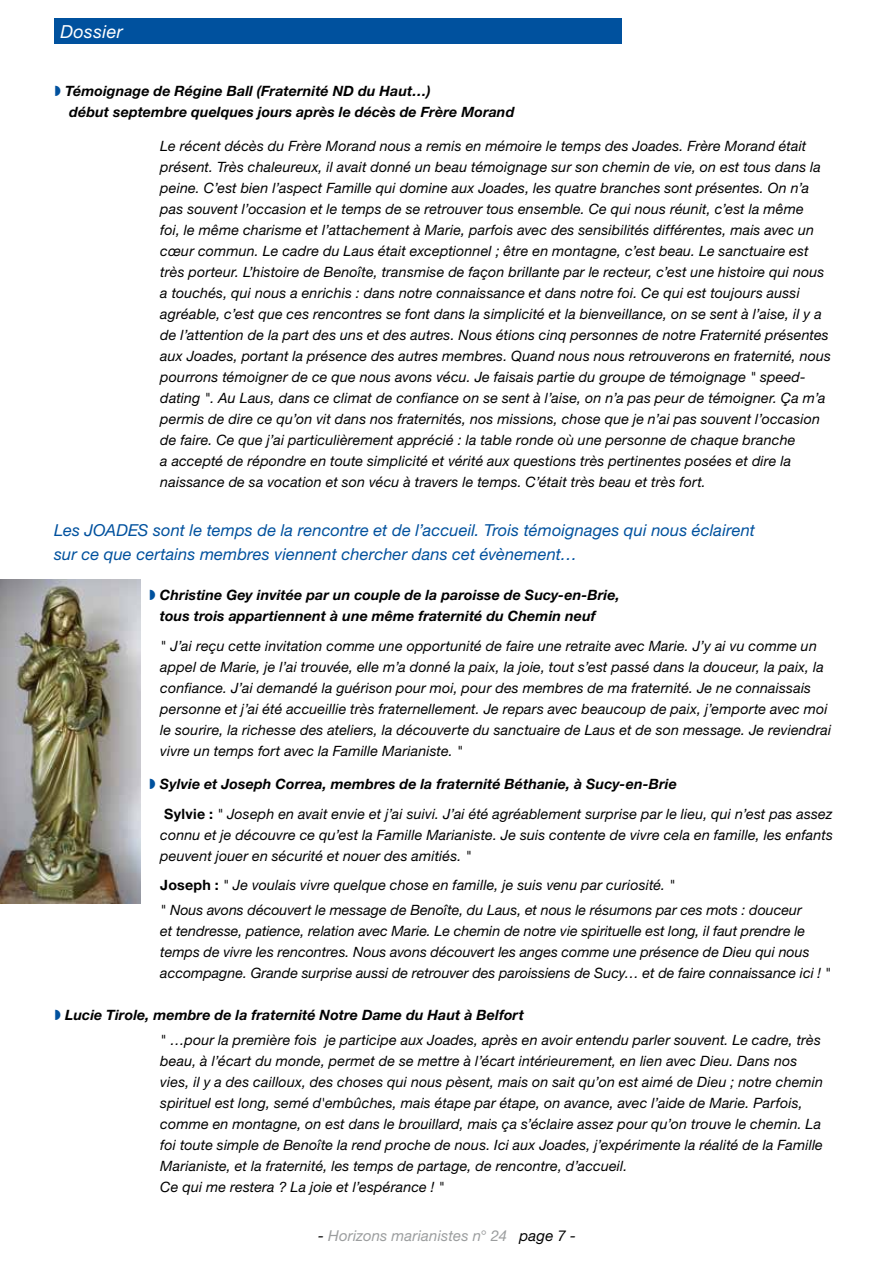
<style>
.page{position:relative;width:893px;height:1263px;background:#fff}
.page>*{position:absolute;margin:0;border:0;box-sizing:border-box;transform-origin:0 0}
.t1{font:italic 18px "Helvetica Neue LT Std";letter-spacing:.025em;color:#fff}
.t2{font:italic 16.5px/24px "Helvetica Neue LT Std";letter-spacing:.005em;color:#00519e}
.t3{font:italic 15px "Helvetica Neue LT Std";letter-spacing:.01em;color:#9c9e9f}
.t4{font:italic 14.25px/21px "Helvetica Neue LT Std";letter-spacing:.01em;color:#000}
.t5{font:italic 700 14.25px/21px "Helvetica Neue LT Std";letter-spacing:.01em;color:#000}
.s1{font-weight:700}
.s2{font-weight:700;font-style:normal}
.s3{color:#000}
</style>
<div class="page">
<div style="left:54px;top:18px;width:568px;height:26px;background:#00519e"></div>
<img style="left:0;top:579px;width:140px;height:325px">
<p class="t1" style="left:60px;top:20px;width:64px">Dossier</p>
<p class="t5" style="left:65px;top:80px;width:451px">Témoignage de Régine Ball (Fraternité ND du Haut…)<br>début septembre quelques jours après le décès de Frère Morand</p>
<p class="t4" style="left:160px;top:135px;width:672px">Le récent décès du Frère Morand nous a remis en mémoire le temps des Joades. Frère Morand était présent. Très chaleureux, il avait donné un beau témoignage sur son chemin de vie, on est tous dans la peine. C’est bien l’aspect Famille qui domine aux Joades, les quatre branches sont présentes. On n’a pas souvent l’occasion et le temps de se retrouver tous ensemble. Ce qui nous réunit, c’est la même<br>foi, le même charisme et l’attachement à Marie, parfois avec des sensibilités différentes, mais avec un cœur commun. Le cadre du Laus était exceptionnel ; être en montagne, c’est beau. Le sanctuaire est très porteur. L’histoire de Benoîte, transmise de façon brillante par le recteur, c’est une histoire qui nous a touchés, qui nous a enrichis : dans notre connaissance et dans notre foi. Ce qui est toujours aussi agréable, c’est que ces rencontres se font dans la simplicité et la bienveillance, on se sent à l’aise, il y a de l’attention de la part des uns et des autres. Nous étions cinq personnes de notre Fraternité présentes aux Joades, portant la présence des autres membres. Quand nous nous retrouverons en fraternité, nous pourrons témoigner de ce que nous avons vécu. Je faisais partie du groupe de témoignage " speed&shy;dating ". Au Laus, dans ce climat de confiance on se sent à l’aise, on n’a pas peur de témoigner. Ça m’a permis de dire ce qu’on vit dans nos fraternités, nos missions, chose que je n’ai pas souvent l’occasion de faire. Ce que j’ai particulièrement apprécié : la table ronde où une personne de chaque branche<br>a accepté de répondre en toute simplicité et vérité aux questions très pertinentes posées et dire la naissance de sa vocation et son vécu à travers le temps. C’était très beau et très fort.</p>
<p class="t2" style="left:54px;top:518px;width:703px">Les JOADES sont le temps de la rencontre et de l’accueil. Trois témoignages qui nous éclairent sur ce que certains membres viennent chercher dans cet évènement…</p>
<p class="t5" style="left:160px;top:584px;width:461px">Christine Gey invitée par un couple de la paroisse de Sucy-en-Brie, tous trois appartiennent à une même fraternité du Chemin neuf</p>
<p class="t4" style="left:160px;top:635px;width:673px">" J’ai reçu cette invitation comme une opportunité de faire une retraite avec Marie. J’y ai vu comme un appel de Marie, je l’ai trouvée, elle m’a donné la paix, la joie, tout s’est passé dans la douceur, la paix, la confiance. J’ai demandé la guérison pour moi, pour des membres de ma fraternité. Je ne connaissais personne et j’ai été accueillie très fraternellement. Je repars avec beaucoup de paix, j’emporte avec moi le sourire, la richesse des ateliers, la découverte du sanctuaire de Laus et de son message. Je reviendrai vivre un temps fort avec la Famille Marianiste. "</p>
<p class="t4" style="left:164px;top:769px;width:670px;line-height:29.5px;text-indent:-4px"><span class="s1">Sylvie et Joseph Correa, membres de la fraternité Béthanie, à Sucy-en-Brie<br></span><span class="s2">Sylvie :</span> " Joseph en avait envie et j’ai suivi. J’ai été agréablement surprise par le lieu, qui n’est pas assez</p>
<p class="t4" style="left:160px;top:824px;width:674px">connu et je découvre ce qu’est la Famille Marianiste. Je suis contente de vivre cela en famille, les enfants peuvent jouer en sécurité et nouer des amitiés. "</p>
<p class="t4" style="left:160px;top:872px;width:643px;line-height:25px"><span class="s2">Joseph :</span> " Je voulais vivre quelque chose en famille, je suis venu par curiosité. "<br>" Nous avons découvert le message de Benoîte, du Laus, et nous le résumons par ces mots : douceur</p>
<p class="t4" style="left:160px;top:920px;width:672px">et tendresse, patience, relation avec Marie. Le chemin de notre vie spirituelle est long, il faut prendre le temps de vivre les rencontres. Nous avons découvert les anges comme une présence de Dieu qui nous accompagne. Grande surprise aussi de retrouver des paroissiens de Sucy… et de faire connaissance ici ! "</p>
<p class="t5" style="left:65px;top:1004px;width:460px">Lucie Tirole, membre de la fraternité Notre Dame du Haut à Belfort</p>
<p class="t4" style="left:160px;top:1029px;width:664px">" …pour la première fois je participe aux Joades, après en avoir entendu parler souvent. Le cadre, très beau, à l’écart du monde, permet de se mettre à l’écart intérieurement, en lien avec Dieu. Dans nos vies, il y a des cailloux, des choses qui nous pèsent, mais on sait qu’on est aimé de Dieu ; notre chemin spirituel est long, semé d'embûches, mais étape par étape, on avance, avec l’aide de Marie. Parfois, comme en montagne, on est dans le brouillard, mais ça s’éclaire assez pour qu’on trouve le chemin. La foi toute simple de Benoîte la rend proche de nous. Ici aux Joades, j’expérimente la réalité de la Famille Marianiste, et la fraternité, les temps de partage, de rencontre, d’accueil.<br>Ce qui me restera ? La joie et l’espérance ! "</p>
<p class="t3" style="left:318px;top:1227px;width:259px"><span class="s3">-</span> Horizons marianistes n° 24 <span class="s3">page 7 -</span></p>
</div>
